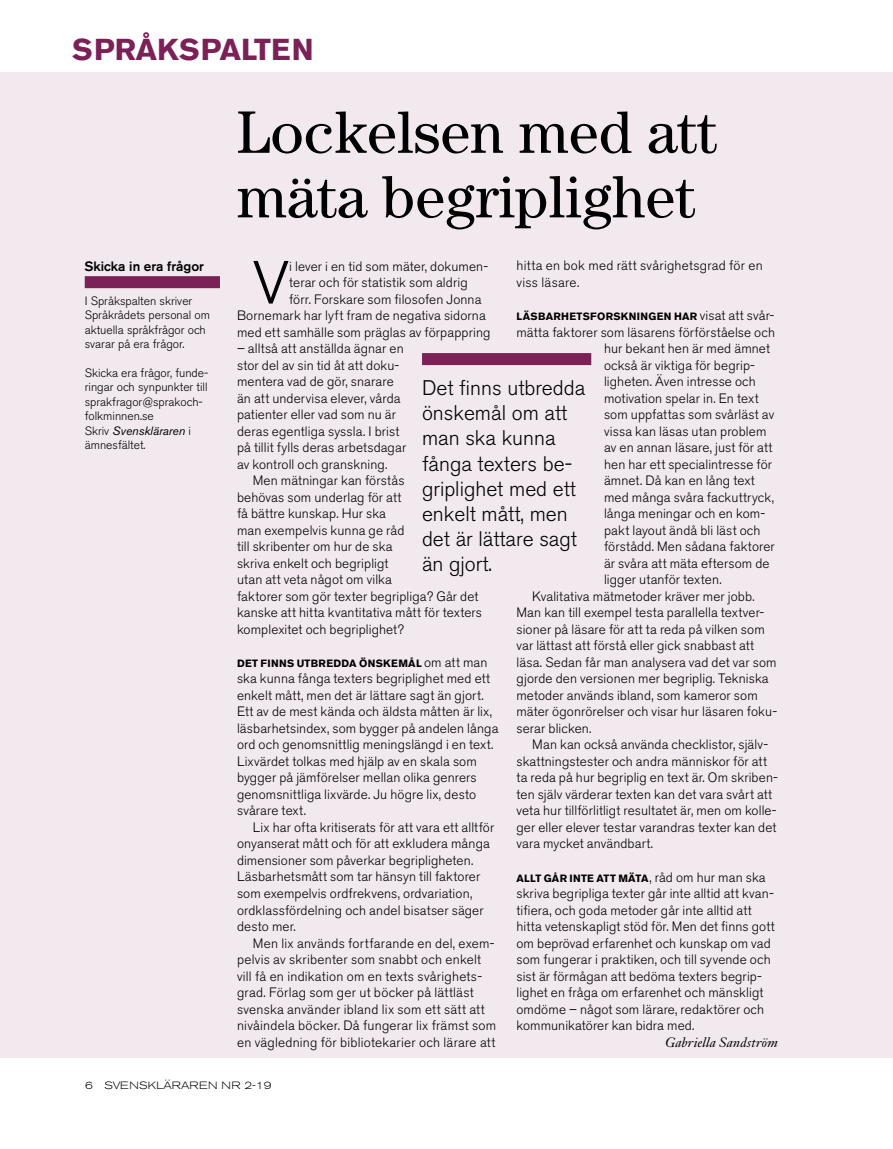
<style>
.page{position:relative;width:893px;height:1149px;background:#fff}
.page>*{position:absolute;margin:0;border:0;box-sizing:border-box;transform-origin:0 0}
.t1{font:300 60.3px "Akzidenz Grotesk BE";color:#000}
.t2{font:60px/64.5px "Century";color:#000}
.t3{font:700 30px "Akzidenz Grotesk BE";color:#7b2158}
.t4{font:300 21px/25.2px "Akzidenz Grotesk BE";color:#000}
.t5{font:300 13.5px/16.5px "Akzidenz Grotesk BE";letter-spacing:.01em;color:#000}
.t6{font:italic 13.5px "Janson Text";letter-spacing:.015em;color:#000}
.t7{font:500 13.5px "Akzidenz Grotesk BE";color:#000}
.t8{font:300 12px/14.4px "Akzidenz Grotesk BE";color:#000}
.t9{font:700 10.5px "Akzidenz Grotesk BE";letter-spacing:.03em;color:#000}
.t10{font:300 expanded 10.5px "Akzidenz Grotesk BE";letter-spacing:.01em;color:#000}
.s1{font-weight:400;font-style:italic}
.s2{font-weight:300;font-size:13.5px}
</style>
<div class="page">
<div style="left:0;top:73px;width:893px;height:984px;background:#f2e9ee"></div>
<div style="left:85px;top:276px;width:135px;height:12px;background:#7b2158"></div>
<div style="left:422px;top:353px;width:169px;height:12px;background:#7b2158"></div>
<h3 class="t3" style="left:72px;top:33px;width:243px">SPRÅKSPALTEN</h3>
<p class="t7" style="left:85px;top:258px;width:121px">Skicka in era frågor</p>
<p class="t8" style="left:85px;top:294px;width:127px">I Språkspalten skriver<br>Språkrådets personal om aktuella språkfrågor och svarar på era frågor.</p>
<p class="t8" style="left:85px;top:366px;width:125px">Skicka era frågor, funde&shy;ringar och synpunkter till sprakfragor@sprakoch&shy;folkminnen.se<br>Skriv <span class="s1">Svenskläraren</span> i ämnesfältet.</p>
<h2 class="t2" style="left:237px;top:99px;width:482px">Lockelsen med att mäta begriplighet</h2>
<h1 class="t1" style="left:253px;top:249px;width:38px">V</h1>
<p class="t5" style="left:289px;top:258px;width:200px">i lever i en tid som mäter, dokumen-</p>
<p class="t5" style="left:516px;top:258px;width:248px">hitta en bok med rätt svårighetsgrad för en viss läsare.</p>
<p class="t9" style="left:516px;top:310px;width:259px">LÄSBARHETSFORSKNINGEN HAR <span class="s2">visat att svår-</span></p>
<p class="t5" style="left:516px;top:324px;width:260px">mätta faktorer som läsarens förförståelse och</p>
<p class="t5" style="left:604px;top:340px;width:167px">hur bekant hen är med ämnet</p>
<p class="t5" style="left:604px;top:357px;width:153px">också är viktiga för begrip-</p>
<p class="t5" style="left:604px;top:373px;width:153px">ligheten. Även intresse och</p>
<p class="t5" style="left:604px;top:390px;width:156px">motivation spelar in. En text</p>
<p class="t5" style="left:604px;top:406px;width:172px">som uppfattas som svårläst av</p>
<p class="t5" style="left:604px;top:423px;width:164px">vissa kan läsas utan problem</p>
<p class="t5" style="left:604px;top:439px;width:170px">av en annan läsare, just för att</p>
<p class="t5" style="left:604px;top:456px;width:170px">hen har ett specialintresse för</p>
<p class="t5" style="left:604px;top:472px;width:152px">ämnet. Då kan en lång text</p>
<p class="t5" style="left:604px;top:489px;width:171px">med många svåra fackuttryck,</p>
<p class="t5" style="left:604px;top:505px;width:163px">långa meningar och en kom-</p>
<p class="t5" style="left:604px;top:522px;width:158px">pakt layout ändå bli läst och</p>
<p class="t5" style="left:604px;top:538px;width:172px">förstådd. Men sådana faktorer</p>
<p class="t5" style="left:604px;top:555px;width:167px">är svåra att mäta eftersom de</p>
<p class="t5" style="left:604px;top:571px;width:119px">ligger utanför texten.</p>
<p class="t5" style="left:532px;top:588px;width:224px">Kvalitativa mätmetoder kräver mer jobb.</p>
<p class="t5" style="left:516px;top:604px;width:249px">Man kan till exempel testa parallella textver-</p>
<p class="t5" style="left:516px;top:621px;width:250px">sioner på läsare för att ta reda på vilken som</p>
<p class="t5" style="left:516px;top:637px;width:239px">var lättast att förstå eller gick snabbast att</p>
<p class="t5" style="left:516px;top:654px;width:262px">läsa. Sedan får man analysera vad det var som</p>
<p class="t5" style="left:516px;top:670px;width:254px">gjorde den versionen mer begriplig. Tekniska</p>
<p class="t5" style="left:516px;top:687px;width:243px">metoder används ibland, som kameror som</p>
<p class="t5" style="left:516px;top:703px;width:262px">mäter ögonrörelser och visar hur läsaren foku-</p>
<p class="t5" style="left:516px;top:720px;width:76px">serar blicken.</p>
<p class="t5" style="left:532px;top:736px;width:237px">Man kan också använda checklistor, själv-</p>
<p class="t5" style="left:516px;top:753px;width:252px">skattningstester och andra människor för att</p>
<p class="t5" style="left:516px;top:769px;width:263px">ta reda på hur begriplig en text är. Om skriben-</p>
<p class="t5" style="left:516px;top:786px;width:257px">ten själv värderar texten kan det vara svårt att</p>
<p class="t5" style="left:516px;top:802px;width:262px">veta hur tillförlitligt resultatet är, men om kolle-</p>
<p class="t5" style="left:516px;top:819px;width:261px">ger eller elever testar varandras texter kan det</p>
<p class="t5" style="left:516px;top:835px;width:138px">vara mycket användbart.</p>
<p class="t9" style="left:516px;top:871px;width:251px">ALLT GÅR INTE ATT MÄTA<span class="s2">, råd om hur man ska</span></p>
<p class="t5" style="left:516px;top:885px;width:260px">skriva begripliga texter går inte alltid att kvan&shy;tifiera, och goda metoder går inte alltid att hitta vetenskapligt stöd för. Men det finns gott om beprövad erfarenhet och kunskap om vad som fungerar i praktiken, och till syvende och sist är förmågan att bedöma texters begrip&shy;lighet en fråga om erfarenhet och mänskligt omdöme – något som lärare, redaktörer och kommunikatörer kan bidra med.</p>
<p class="t6" style="left:665px;top:1033px;width:114px">Gabriella Sandström</p>
<p class="t5" style="left:289px;top:274px;width:180px">terar och för statistik som aldrig</p>
<p class="t5" style="left:289px;top:291px;width:194px">förr. Forskare som filosofen Jonna</p>
<p class="t5" style="left:237px;top:307px;width:250px">Bornemark har lyft fram de negativa sidorna</p>
<p class="t5" style="left:237px;top:324px;width:255px">med ett samhälle som präglas av förpappring</p>
<p class="t5" style="left:237px;top:340px;width:171px">– alltså att anställda ägnar en stor del av sin tid åt att doku&shy;mentera vad de gör, snarare än att undervisa elever, vårda patienter eller vad som nu är deras egentliga syssla. I brist på tillit fylls deras arbetsdagar av kontroll och granskning.</p>
<p class="t5" style="left:237px;top:472px;width:247px;text-indent:16px">Men mätningar kan förstås<br>behövas som underlag för att<br>få bättre kunskap. Hur ska<br>man exempelvis kunna ge råd<br>till skribenter om hur de ska<br>skriva enkelt och begripligt<br>utan att veta något om vilka<br>faktorer som gör texter begripliga? Går det kanske att hitta kvantitativa mått för texters komplexitet och begriplighet?</p>
<p class="t9" style="left:237px;top:657px;width:252px">DET FINNS UTBREDDA ÖNSKEMÅL <span class="s2">om att man</span></p>
<p class="t5" style="left:237px;top:670px;width:263px">ska kunna fånga texters begriplighet med ett enkelt mått, men det är lättare sagt än gjort.<br>Ett av de mest kända och äldsta måtten är lix, läsbarhetsindex, som bygger på andelen långa ord och genomsnittlig meningslängd i en text.<br>Lixvärdet tolkas med hjälp av en skala som bygger på jämförelser mellan olika genrers genomsnittliga lixvärde. Ju högre lix, desto svårare text.</p>
<p class="t5" style="left:237px;top:819px;width:259px;text-indent:16px">Lix har ofta kritiserats för att vara ett alltför onyanserat mått och för att exkludera många dimensioner som påverkar begripligheten.<br>Läsbarhetsmått som tar hänsyn till faktorer som exempelvis ordfrekvens, ordvariation, ordklassfördelning och andel bisatser säger desto mer.</p>
<p class="t5" style="left:237px;top:934px;width:261px;text-indent:16px">Men lix används fortfarande en del, exem&shy;pelvis av skribenter som snabbt och enkelt vill få en indikation om en texts svårighets&shy;grad. Förlag som ger ut böcker på lättläst svenska använder ibland lix som ett sätt att nivåindela böcker. Då fungerar lix främst som en vägledning för bibliotekarier och lärare att</p>
<h3 class="t4" style="left:422px;top:375px;width:165px">Det finns utbredda önskemål om att man ska kunna fånga texters be&shy;griplighet med ett enkelt mått, men det är lättare sagt än gjort.</h3>
<p class="t10" style="left:85px;top:1078px;width:188px">6 SVENSKLÄRAREN NR 2-19</p>
</div>
